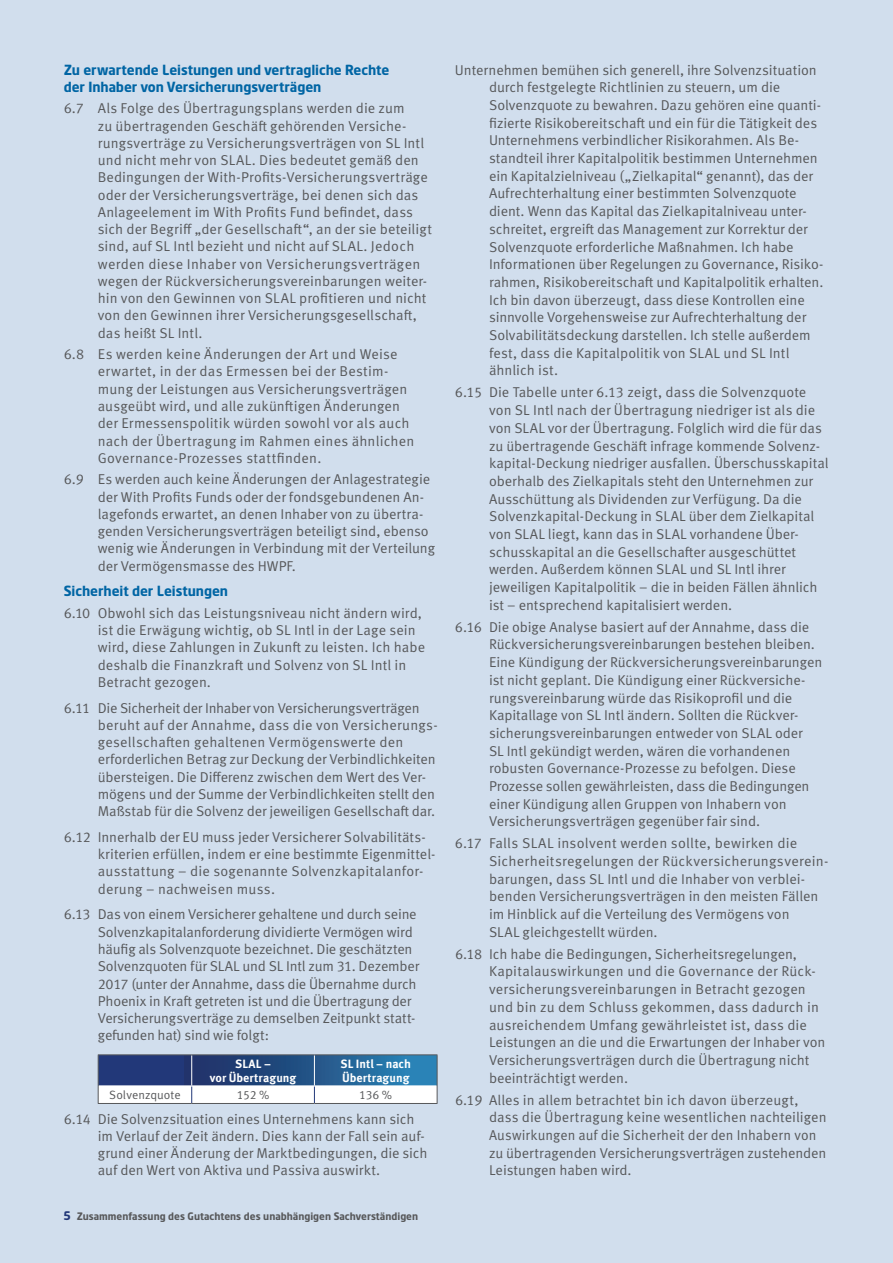
<style>
.page{position:relative;width:893px;height:1263px;background:#d1deed}
.page>*{position:absolute;margin:0;border:0;box-sizing:border-box;transform-origin:0 0}
.t1{font:14.25px/17.7px "Meta Standard Life Pro TF Norm";color:#57585a}
.t2{font:700 14.25px/17.2px "Standard Life";letter-spacing:-.005em;color:#0065a4}
.t3{font:700 12px/13.5px "Meta Standard Life Pro TF";color:#fff;text-align:center}
.t4{font:12px "Meta Standard Life Pro TF Norm";color:#57585a}
.t5{font:700 10.5px "Standard Life";color:#57585a}
.s1{font-size:12px;color:#223879}
</style>
<div class="page">
<hr style="left:98px;top:1054px;width:94px;height:1px;background:#57585a">
<hr style="left:192px;top:1054px;width:122px;height:1px;background:#57585a">
<hr style="left:314px;top:1054px;width:123px;height:1px;background:#57585a">
<svg style="left:98px;top:1055px;width:340px;height:48px"></svg>
<hr style="left:98px;top:1103px;width:94px;height:1px;background:#57585a">
<hr style="left:192px;top:1103px;width:122px;height:1px;background:#57585a">
<hr style="left:314px;top:1103px;width:123px;height:1px;background:#57585a">
<p class="t2" style="left:64px;top:61px;width:327px">Zu erwartende Leistungen und vertragliche Rechte der Inhaber von Versicherungsverträgen</p>
<p class="t1" style="left:98px;top:99px;width:336px;line-height:17.2px;text-indent:-34px">6.7 Als Folge des Übertragungsplans werden die zum<br>zu übertragenden Geschäft gehörenden Versiche&shy;rungsverträge zu Versicherungsverträgen von SL Intl und nicht mehr von SLAL. Dies bedeutet gemäß den Bedingungen der With-Profits-Versicherungsverträge oder der Versicherungsverträge, bei denen sich das Anlageelement im With Profits Fund befindet, dass sich der Begriff „der Gesellschaft“, an der sie beteiligt sind, auf SL Intl bezieht und nicht auf SLAL. Jedoch werden diese Inhaber von Versicherungsverträgen wegen der Rückversicherungsvereinbarungen weiter&shy;hin von den Gewinnen von SLAL profitieren und nicht von den Gewinnen ihrer Versicherungsgesellschaft, das heißt SL Intl.</p>
<p class="t1" style="left:98px;top:345px;width:318px;line-height:17.2px;text-indent:-34px">6.8 Es werden keine Änderungen der Art und Weise erwartet, in der das Ermessen bei der Bestim&shy;mung der Leistungen aus Versicherungsverträgen ausgeübt wird, und alle zukünftigen Änderungen der Ermessenspolitik würden sowohl vor als auch nach der Übertragung im Rahmen eines ähnlichen Governance-Prozesses stattfinden.</p>
<p class="t1" style="left:98px;top:470px;width:339px;line-height:17.2px;text-indent:-34px">6.9 Es werden auch keine Änderungen der Anlagestrategie der With Profits Funds oder der fondsgebundenen An&shy;lagefonds erwartet, an denen Inhaber von zu übertra&shy;genden Versicherungsverträgen beteiligt sind, ebenso wenig wie Änderungen in Verbindung mit der Verteilung der Vermögensmasse des HWPF.</p>
<p class="t2" style="left:64px;top:582px;width:166px">Sicherheit der Leistungen</p>
<p class="t1" style="left:98px;top:603px;width:329px;line-height:17.2px;text-indent:-34px">6.10 Obwohl sich das Leistungsniveau nicht ändern wird, ist die Erwägung wichtig, ob SL Intl in der Lage sein wird, diese Zahlungen in Zukunft zu leisten. Ich habe deshalb die Finanzkraft und Solvenz von SL Intl in Betracht gezogen.</p>
<p class="t1" style="left:98px;top:698px;width:341px;line-height:17.2px;text-indent:-34px">6.11 Die Sicherheit der Inhaber von Versicherungsverträgen beruht auf der Annahme, dass die von Versicherungs&shy;gesellschaften gehaltenen Vermögenswerte den erforderlichen Betrag zur Deckung der Verbindlichkeiten übersteigen. Die Differenz zwischen dem Wert des Ver&shy;mögens und der Summe der Verbindlichkeiten stellt den Maßstab für die Solvenz der jeweiligen Gesellschaft dar.</p>
<p class="t1" style="left:98px;top:827px;width:338px;line-height:17.2px;text-indent:-34px">6.12 Innerhalb der EU muss jeder Versicherer Solvabilitäts&shy;kriterien erfüllen, indem er eine bestimmte Eigenmittel&shy;ausstattung – die sogenannte Solvenzkapitalanfor&shy;derung – nachweisen muss.</p>
<p class="t1" style="left:98px;top:905px;width:323px;line-height:17.2px;text-indent:-34px">6.13 Das von einem Versicherer gehaltene und durch seine Solvenzkapitalanforderung dividierte Vermögen wird häufig als Solvenzquote bezeichnet. Die geschätzten Solvenzquoten für SLAL und SL Intl zum 31. Dezember 2017 (unter der Annahme, dass die Übernahme durch Phoenix in Kraft getreten ist und die Übertragung der Versicherungsverträge zu demselben Zeitpunkt statt&shy;gefunden hat) sind wie folgt:</p>
<p class="t3" style="left:210px;top:1056px;width:88px">SLAL –<br>vor Übertragung</p>
<p class="t3" style="left:340px;top:1056px;width:72px;text-align:left">SL Intl – nach<br>Übertragung</p>
<p class="t4" style="left:109px;top:1086px;width:73px">Solvenzquote</p>
<p class="t4" style="left:237px;top:1086px;width:34px">152 %</p>
<p class="t4" style="left:359px;top:1086px;width:34px">136 %</p>
<p class="t1" style="left:98px;top:1109px;width:331px;line-height:17.2px;text-indent:-34px">6.14 Die Solvenzsituation eines Unternehmens kann sich im Verlauf der Zeit ändern. Dies kann der Fall sein auf&shy;grund einer Änderung der Marktbedingungen, die sich auf den Wert von Aktiva und Passiva auswirkt.</p>
<p class="t5" style="left:64px;top:1210px;width:356px"><span class="s1">5</span> Zusammenfassung des Gutachtens des unabhängigen Sachverständigen</p>
<p class="t1" style="left:489px;top:60px;width:336px;text-indent:-34px">Unternehmen bemühen sich generell, ihre Solvenzsituation durch festgelegte Richtlinien zu steuern, um die Solvenzquote zu bewahren. Dazu gehören eine quanti&shy;fizierte Risikobereitschaft und ein für die Tätigkeit des Unternehmens verbindlicher Risikorahmen. Als Be&shy;standteil ihrer Kapitalpolitik bestimmen Unternehmen ein Kapitalzielniveau („Zielkapital“ genannt), das der Aufrechterhaltung einer bestimmten Solvenzquote dient. Wenn das Kapital das Zielkapitalniveau unter&shy;schreitet, ergreift das Management zur Korrektur der Solvenzquote erforderliche Maßnahmen. Ich habe Informationen über Regelungen zu Governance, Risiko&shy;rahmen, Risikobereitschaft und Kapitalpolitik erhalten.<br>Ich bin davon überzeugt, dass diese Kontrollen eine sinnvolle Vorgehensweise zur Aufrechterhaltung der Solvabilitätsdeckung darstellen. Ich stelle außerdem fest, dass die Kapitalpolitik von SLAL und SL Intl ähnlich ist.</p>
<p class="t1" style="left:489px;top:383px;width:341px;text-indent:-34px">6.15 Die Tabelle unter 6.13 zeigt, dass die Solvenzquote von SL Intl nach der Übertragung niedriger ist als die von SLAL vor der Übertragung. Folglich wird die für das zu übertragende Geschäft infrage kommende Solvenz&shy;kapital-Deckung niedriger ausfallen. Überschusskapital oberhalb des Zielkapitals steht den Unternehmen zur Ausschüttung als Dividenden zur Verfügung. Da die Solvenzkapital-Deckung in SLAL über dem Zielkapital von SLAL liegt, kann das in SLAL vorhandene Über&shy;schusskapital an die Gesellschafter ausgeschüttet werden. Außerdem können SLAL und SL Intl ihrer jeweiligen Kapitalpolitik – die in beiden Fällen ähnlich ist – entsprechend kapitalisiert werden.</p>
<p class="t1" style="left:489px;top:617px;width:335px;text-indent:-34px">6.16 Die obige Analyse basiert auf der Annahme, dass die Rückversicherungsvereinbarungen bestehen bleiben.<br>Eine Kündigung der Rückversicherungsvereinbarungen ist nicht geplant. Die Kündigung einer Rückversiche&shy;rungsvereinbarung würde das Risikoprofil und die Kapitallage von SL Intl ändern. Sollten die Rückver&shy;sicherungsvereinbarungen entweder von SLAL oder<br>SL Intl gekündigt werden, wären die vorhandenen robusten Governance-Prozesse zu befolgen. Diese Prozesse sollen gewährleisten, dass die Bedingungen einer Kündigung allen Gruppen von Inhabern von Versicherungsverträgen gegenüber fair sind.</p>
<p class="t1" style="left:489px;top:833px;width:339px;text-indent:-34px">6.17 Falls SLAL insolvent werden sollte, bewirken die Sicherheitsregelungen der Rückversicherungsverein&shy;barungen, dass SL Intl und die Inhaber von verblei&shy;benden Versicherungsverträgen in den meisten Fällen im Hinblick auf die Verteilung des Vermögens von<br>SLAL gleichgestellt würden.</p>
<p class="t1" style="left:489px;top:944px;width:338px;text-indent:-34px">6.18 Ich habe die Bedingungen, Sicherheitsregelungen, Kapitalauswirkungen und die Governance der Rück&shy;versicherungsvereinbarungen in Betracht gezogen und bin zu dem Schluss gekommen, dass dadurch in ausreichendem Umfang gewährleistet ist, dass die Leistungen an die und die Erwartungen der Inhaber von Versicherungsverträgen durch die Übertragung nicht beeinträchtigt werden.</p>
<p class="t1" style="left:489px;top:1090px;width:339px;text-indent:-34px">6.19 Alles in allem betrachtet bin ich davon überzeugt, dass die Übertragung keine wesentlichen nachteiligen Auswirkungen auf die Sicherheit der den Inhabern von zu übertragenden Versicherungsverträgen zustehenden Leistungen haben wird.</p>
</div>
